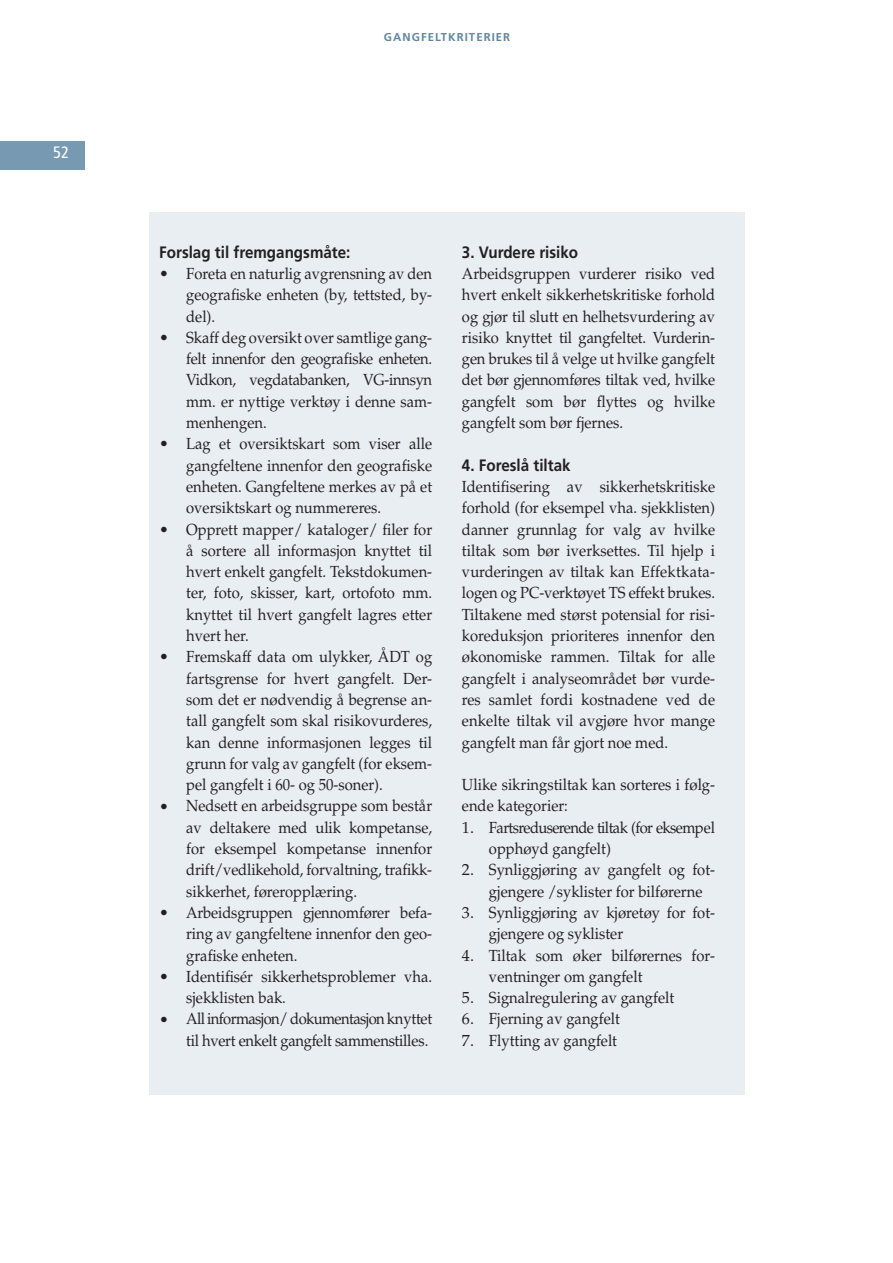
<style>
.page{position:relative;width:893px;height:1263px;background:#fff}
.page>*{position:absolute;margin:0;border:0;box-sizing:border-box;transform-origin:0 0}
.t1{font:700 16.5px "Frutiger";color:#231f20;scale:.92 1}
.t2{font:condensed 16.5px "Frutiger";color:#fff}
.t3{font:16.05px/21.3px "Palatino LT Std";color:#231f20;scale:.92 1}
.t4{font:16.05px/21.3px "Palatino LT Std";color:#231f20;text-align:justify}
.t5{font:700 11.4px "Frutiger";letter-spacing:.09em;color:#5d87a1}
</style>
<div class="page">
<div style="left:0;top:141px;width:84px;height:29px;background:#779ab2"></div>
<div style="left:149px;top:212px;width:595px;height:882px;background:#e9eef3"></div>
<p class="t2" style="left:53px;top:146px;width:17px">52</p>
<p class="t5" style="left:384px;top:33px;width:128px">GANGFELTKRITERIER</p>
<p class="t1" style="left:159px;top:245px;width:209px">Forslag til fremgangsmåte:</p>
<p class="t3" style="left:186px;top:265px;width:269px">Foreta en naturlig avgrensning av den geografiske enheten (by, tettsted, by&shy;del).<br>Skaff deg oversikt over samtlige gang&shy;felt innenfor den geografiske enheten.<br>Vidkon, vegdatabanken, VG-innsyn mm. er nyttige verktøy i denne sam&shy;menhengen.<br>Lag et oversiktskart som viser alle gangfeltene innenfor den geografiske enheten. Gangfeltene merkes av på et oversiktskart og nummereres.<br>Opprett mapper/ kataloger/ filer for å sortere all informasjon knyttet til hvert enkelt gangfelt. Tekstdokumen&shy;ter, foto, skisser, kart, ortofoto mm. knyttet til hvert gangfelt lagres etter hvert her.<br>Fremskaff data om ulykker, ÅDT og fartsgrense for hvert gangfelt. Der&shy;som det er nødvendig å begrense an&shy;tall gangfelt som skal risikovurderes, kan denne informasjonen legges til grunn for valg av gangfelt (for eksem&shy;pel gangfelt i 60- og 50-soner).<br>Nedsett en arbeidsgruppe som består av deltakere med ulik kompetanse, for eksempel kompetanse innenfor drift/vedlikehold, forvaltning, trafikk&shy;sikkerhet, føreropplæring.<br>Arbeidsgruppen gjennomfører befa&shy;ring av gangfeltene innenfor den geo&shy;grafiske enheten.<br>Identifisér sikkerhetsproblemer vha. sjekklisten bak.<br>All informasjon/ dokumentasjon knyttet til hvert enkelt gangfelt sammenstilles.</p>
<p class="t4" style="left:159px;top:265px;width:11px">•</p>
<p class="t4" style="left:159px;top:328px;width:11px">•</p>
<p class="t4" style="left:159px;top:435px;width:11px">•</p>
<p class="t4" style="left:159px;top:520px;width:11px">•</p>
<p class="t4" style="left:159px;top:648px;width:11px">•</p>
<p class="t4" style="left:159px;top:797px;width:11px">•</p>
<p class="t4" style="left:159px;top:904px;width:11px">•</p>
<p class="t4" style="left:159px;top:967px;width:11px">•</p>
<p class="t4" style="left:159px;top:1010px;width:11px">•</p>
<p class="t1" style="left:462px;top:245px;width:128px">3. Vurdere risiko</p>
<p class="t3" style="left:462px;top:265px;width:277px;text-align:justify">Arbeidsgruppen vurderer risiko ved hvert enkelt sikkerhetskritiske forhold og gjør til slutt en helhetsvurdering av risiko knyttet til gangfeltet. Vurderin&shy;gen brukes til å velge ut hvilke gangfelt det bør gjennomføres tiltak ved, hvilke gangfelt som bør flyttes og hvilke gangfelt som bør fjernes.</p>
<p class="t1" style="left:462px;top:458px;width:120px">4. Foreslå tiltak</p>
<p class="t3" style="left:462px;top:478px;width:277px;text-align:justify">Identifisering av sikkerhetskritiske forhold (for eksempel vha. sjekklisten) danner grunnlag for valg av hvilke tiltak som bør iverksettes. Til hjelp i vurderingen av tiltak kan Effektkata&shy;logen og PC-verktøyet TS effekt brukes.<br>Tiltakene med størst potensial for risi&shy;koreduksjon prioriteres innenfor den økonomiske rammen. Tiltak for alle gangfelt i analyseområdet bør vurde&shy;res samlet fordi kostnadene ved de enkelte tiltak vil avgjøre hvor mange gangfelt man får gjort noe med.</p>
<p class="t3" style="left:462px;top:776px;width:276px">Ulike sikringstiltak kan sorteres i følg&shy;ende kategorier:</p>
<p class="t3" style="left:489px;top:818px;width:247px">Fartsreduserende tiltak (for eksempel opphøyd gangfelt)<br>Synliggjøring av gangfelt og fot&shy;gjengere /syklister for bilførerne<br>Synliggjøring av kjøretøy for fot&shy;gjengere og syklister<br>Tiltak som øker bilførernes for&shy;ventninger om gangfelt<br>Signalregulering av gangfelt<br>Fjerning av gangfelt<br>Flytting av gangfelt</p>
<p class="t4" style="left:462px;top:818px;width:14px">1.</p>
<p class="t4" style="left:462px;top:861px;width:14px">2.</p>
<p class="t4" style="left:462px;top:903px;width:14px">3.</p>
<p class="t4" style="left:462px;top:946px;width:14px">4.</p>
<p class="t4" style="left:462px;top:989px;width:14px">5.<br>6.<br>7.</p>
</div>
